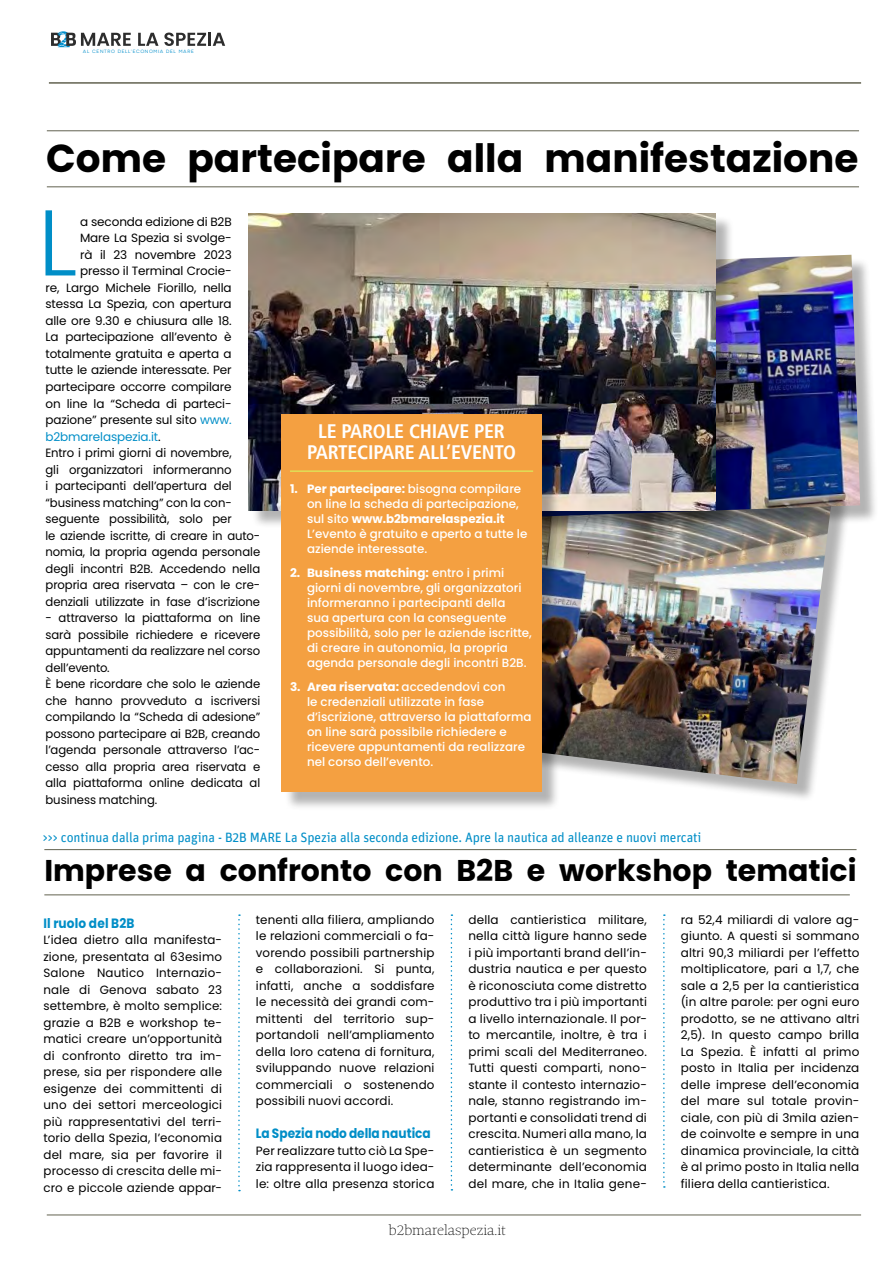
<style>
.page{position:relative;width:893px;height:1263px;background:#fff}
.page>*{position:absolute;margin:0;border:0;box-sizing:border-box;transform-origin:0 0}
.t1{font:300 93.15px "Poppins";color:#008ec7}
.t2{font:700 39px "Poppins";color:#000}
.t3{font:700 30px "Poppins";color:#000}
.t4{font:700 condensed 19.5px/21px "Frutiger LT";letter-spacing:-.01em;color:#fff;text-align:center}
.t5{font:15px "Sole Serif Hairline";color:#000}
.t6{font:13.5px "Unit";letter-spacing:-.01em;color:#008ec7}
.t7{font:700 13.5px "Poppins";letter-spacing:.005em;color:#008ec7;scale:.9 1}
.t8{font:12px/16.5px "Poppins";letter-spacing:-.005em;color:#000;text-align:justify}
.t9{font:500 12px/15px "Poppins";color:#fff}
.t10{font:12px "Poppins";letter-spacing:-.01em;color:#008ec7}
.t11{font:4.65px "Minimo";letter-spacing:.135em;color:#008ecb}
.s1{color:#008ec7}
.s2{color:#000}
.s3{font-weight:700}
</style>
<div class="page">
<div style="left:511px;top:457px;width:340px;height:345px;background:#000;opacity:.3"></div>
<img style="left:560px;top:535px;width:273px;height:249px">
<hr style="left:49px;top:82px;width:812px;height:2px;background:#626250">
<hr style="left:47px;top:1215px;width:814px;height:1px;background:#626250">
<hr style="left:47px;top:131px;width:812px;height:1px;background:#626250">
<hr style="left:47px;top:187px;width:812px;height:1px;background:#626250">
<hr style="left:44px;top:849px;width:812px;height:1px;background:#626250">
<hr style="left:44px;top:895px;width:806px;height:1px;background:#626250">
<svg style="left:238px;top:914px;width:2px;height:277px"></svg>
<svg style="left:451px;top:914px;width:1px;height:276px"></svg>
<svg style="left:663px;top:914px;width:2px;height:274px"></svg>
<svg style="left:138px;top:33px;width:87px;height:13px"></svg>
<svg style="left:51px;top:31px;width:80px;height:16px"></svg>
<div style="left:524px;top:258px;width:354px;height:277px;background:#000;opacity:.3"></div>
<img style="left:734px;top:255px;width:126px;height:262px">
<div style="left:251px;top:216px;width:483px;height:313px;background:#000;opacity:.3"></div>
<img style="left:249px;top:213px;width:467px;height:297px">
<div style="left:284px;top:417px;width:276px;height:393px;background:#000;opacity:.3"></div>
<div style="left:282px;top:415px;width:260px;height:377px;background:#f4a041"></div>
<hr style="left:290px;top:470px;width:243px;height:2px;background:#dfdf57">
<p class="t11" style="left:83px;top:48px;width:112px">AL CENTRO DELL’ECONOMIA DEL MARE</p>
<h2 class="t2" style="left:46px;top:135px;width:814px">Come partecipare alla manifestazione</h2>
<h1 class="t1" style="left:38px;top:189px;width:41px">L</h1>
<p class="t8" style="left:80px;top:214px;width:153px">a seconda edizione di B2B</p>
<p class="t8" style="left:80px;top:230px;width:153px">Mare La Spezia si svolge-</p>
<p class="t8" style="left:80px;top:247px;width:153px">rà il 23 novembre 2023</p>
<p class="t8" style="left:80px;top:263px;width:153px">presso il Terminal Crocie-</p>
<p class="t8" style="left:46px;top:280px;width:188px">re, Largo Michele Fiorillo, nella</p>
<p class="t8" style="left:46px;top:296px;width:188px">stessa La Spezia, con apertura</p>
<p class="t8" style="left:46px;top:313px;width:188px">alle ore 9.30 e chiusura alle 18.</p>
<p class="t8" style="left:46px;top:329px;width:188px">La partecipazione all’evento è</p>
<p class="t8" style="left:46px;top:346px;width:188px">totalmente gratuita e aperta a</p>
<p class="t8" style="left:46px;top:362px;width:188px">tutte le aziende interessate. Per</p>
<p class="t8" style="left:46px;top:379px;width:188px">partecipare occorre compilare</p>
<p class="t8" style="left:46px;top:395px;width:188px">on line la “Scheda di parteci-</p>
<p class="t8" style="left:46px;top:412px;width:188px">pazione” presente sul sito <span class="s1">www.</span></p>
<p class="t10" style="left:46px;top:429px;width:117px">b2bmarelaspezia.it<span class="s2">.</span></p>
<p class="t8" style="left:45px;top:445px;width:188px">Entro i primi giorni di novembre,</p>
<p class="t8" style="left:45px;top:461px;width:188px">gli organizzatori informeranno</p>
<p class="t8" style="left:45px;top:478px;width:188px">i partecipanti dell’apertura del</p>
<p class="t8" style="left:45px;top:494px;width:188px">“business matching” con la con-</p>
<p class="t8" style="left:45px;top:511px;width:188px">seguente possibilità, solo per</p>
<p class="t8" style="left:45px;top:527px;width:216px">le aziende iscritte, di creare in auto-</p>
<p class="t8" style="left:45px;top:544px;width:216px">nomia, la propria agenda personale</p>
<p class="t8" style="left:45px;top:560px;width:216px">degli incontri B2B. Accedendo nella</p>
<p class="t8" style="left:45px;top:577px;width:216px">propria area riservata – con le cre-</p>
<p class="t8" style="left:45px;top:593px;width:216px">denziali utilizzate in fase d’iscrizione</p>
<p class="t8" style="left:45px;top:610px;width:216px;text-align:left">- attraverso la piattaforma on line sarà possibile richiedere e ricevere appuntamenti da realizzare nel corso dell’evento.<br>È bene ricordare che solo le aziende che hanno provveduto a iscriversi compilando la “Scheda di adesione” possono partecipare ai B2B, creando l’agenda personale attraverso l’ac&shy;cesso alla propria area riservata e alla piattaforma online dedicata al business matching.</p>
<h3 class="t4" style="left:307px;top:420px;width:210px">LE PAROLE CHIAVE PER<br>PARTECIPARE ALL’EVENTO</h3>
<p class="t9" style="left:307px;top:482px;width:222px;text-indent:-17px"><span class="s3">1. Per partecipare:</span> bisogna compilare on line la scheda di partecipazione, sul sito <span class="s3">www.b2bmarelaspezia.it </span>L’evento è gratuito e aperto a tutte le aziende interessate.</p>
<p class="t9" style="left:307px;top:566px;width:226px;text-indent:-17px"><span class="s3">2. Business matching:</span> entro i primi giorni di novembre, gli organizzatori informeranno i partecipanti della<br>sua apertura con la conseguente possibilità, solo per le aziende iscritte, di creare in autonomia, la propria agenda personale degli incontri B2B.</p>
<p class="t9" style="left:307px;top:680px;width:226px;text-indent:-17px"><span class="s3">3. Area riservata:</span> accedendovi con<br>le credenziali utilizzate in fase d’iscrizione, attraverso la piattaforma on line sarà possibile richiedere e ricevere appuntamenti da realizzare nel corso dell’evento.</p>
<p class="t6" style="left:43px;top:829px;width:660px">&gt;&gt;&gt; continua dalla prima pagina - B2B MARE La Spezia alla seconda edizione. Apre la nautica ad alleanze e nuovi mercati</p>
<h3 class="t3" style="left:44px;top:853px;width:814px">Imprese a confronto con B2B e workshop tematici</h3>
<p class="t7" style="left:43px;top:915px;width:103px">Il ruolo del B2B</p>
<p class="t8" style="left:43px;top:932px;width:180px">L’idea dietro alla manifesta&shy;zione, presentata al 63esimo Salone Nautico Internazio&shy;nale di Genova sabato 23 settembre, è molto semplice: grazie a B2B e workshop te&shy;matici creare un’opportunità di confronto diretto tra im&shy;prese, sia per rispondere alle esigenze dei committenti di uno dei settori merceologici più rappresentativi del terri&shy;torio della Spezia, l’economia del mare, sia per favorire il processo di crescita delle mi&shy;cro e piccole aziende appar-</p>
<p class="t8" style="left:256px;top:911px;width:180px">tenenti alla filiera, ampliando le relazioni commerciali o fa&shy;vorendo possibili partnership e collaborazioni. Si punta, infatti, anche a soddisfare le necessità dei grandi com&shy;mittenti del territorio sup&shy;portandoli nell’ampliamento della loro catena di fornitura, sviluppando nuove relazioni commerciali o sostenendo possibili nuovi accordi.</p>
<p class="t7" style="left:256px;top:1126px;width:196px">La Spezia nodo della nautica</p>
<p class="t8" style="left:256px;top:1142px;width:180px">Per realizzare tutto ciò La Spe&shy;zia rappresenta il luogo idea&shy;le: oltre alla presenza storica</p>
<p class="t8" style="left:468px;top:911px;width:180px">della cantieristica militare, nella città ligure hanno sede i più importanti brand dell’in&shy;dustria nautica e per questo è riconosciuta come distretto produttivo tra i più importanti a livello internazionale. Il por&shy;to mercantile, inoltre, è tra i primi scali del Mediterraneo.<br>Tutti questi comparti, nono&shy;stante il contesto internazio&shy;nale, stanno registrando im&shy;portanti e consolidati trend di crescita. Numeri alla mano, la cantieristica è un segmento determinante dell’economia del mare, che in Italia gene-</p>
<p class="t8" style="left:681px;top:911px;width:180px">ra 52,4 miliardi di valore ag&shy;giunto. A questi si sommano altri 90,3 miliardi per l’effetto moltiplicatore, pari a 1,7, che sale a 2,5 per la cantieristica (in altre parole: per ogni euro prodotto, se ne attivano altri 2,5). In questo campo brilla La Spezia. È infatti al primo posto in Italia per incidenza delle imprese dell’economia del mare sul totale provin&shy;ciale, con più di 3mila azien&shy;de coinvolte e sempre in una dinamica provinciale, la città è al primo posto in Italia nella filiera della cantieristica.</p>
<p class="t5" style="left:389px;top:1222px;width:119px">b2bmarelaspezia.it</p>
</div>
